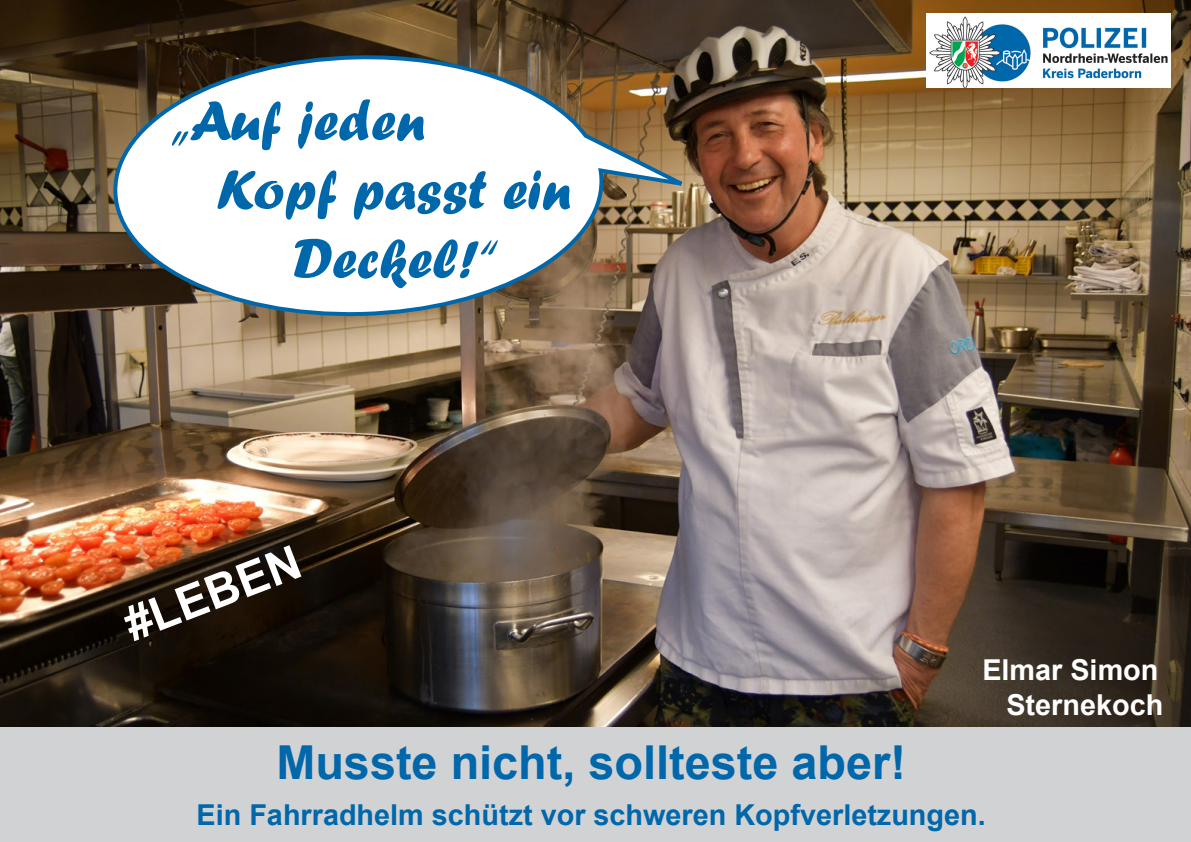
<style>
.page{position:relative;width:1191px;height:842px;background:#fff}
.page>*{position:absolute;margin:0;border:0;box-sizing:border-box;transform-origin:0 0}
.Delikt{font:57.5px "Forte";color:#0067aa}
.Delikt-2{font:700 46.8px "Arial";color:#0067aa}
.Delikt-3{font:700 46.8px "Arial";color:#fff}
.Delikt-4{font:700 28.8px "Arial";color:#0067aa}
.Delikt-5{font:700 28.8px "Arial";color:#fff}
</style>
<div class="page">
<img style="left:0;top:0;width:1190px;height:728px">
<svg style="left:113px;top:55px;width:593px;height:262px"></svg>
<div style="left:0;top:728px;width:1191px;height:114px;background:#d1d2d4"></div>
<img style="left:926px;top:14px;width:244px;height:73px">
<p class="Delikt" style="left:170px;top:87px;width:256px">„Auf jeden</p>
<p class="Delikt" style="left:216px;top:156px;width:356px">Kopf passt ein</p>
<p class="Delikt" style="left:293px;top:225px;width:207px">Deckel!“</p>
<p class="Delikt-3" style="left:115px;top:595px;width:186px;rotate:-21deg">#LEBEN</p>
<p class="Delikt-5" style="left:982px;top:650px;width:178px">Elmar Simon</p>
<p class="Delikt-5" style="left:1006px;top:684px;width:158px">Sternekoch</p>
<p class="Delikt-2" style="left:276px;top:729px;width:631px">Musste nicht, sollteste aber!</p>
<p class="Delikt-4" style="left:196px;top:795px;width:790px">Ein Fahrradhelm schützt vor schweren Kopfverletzungen.</p>
</div>
